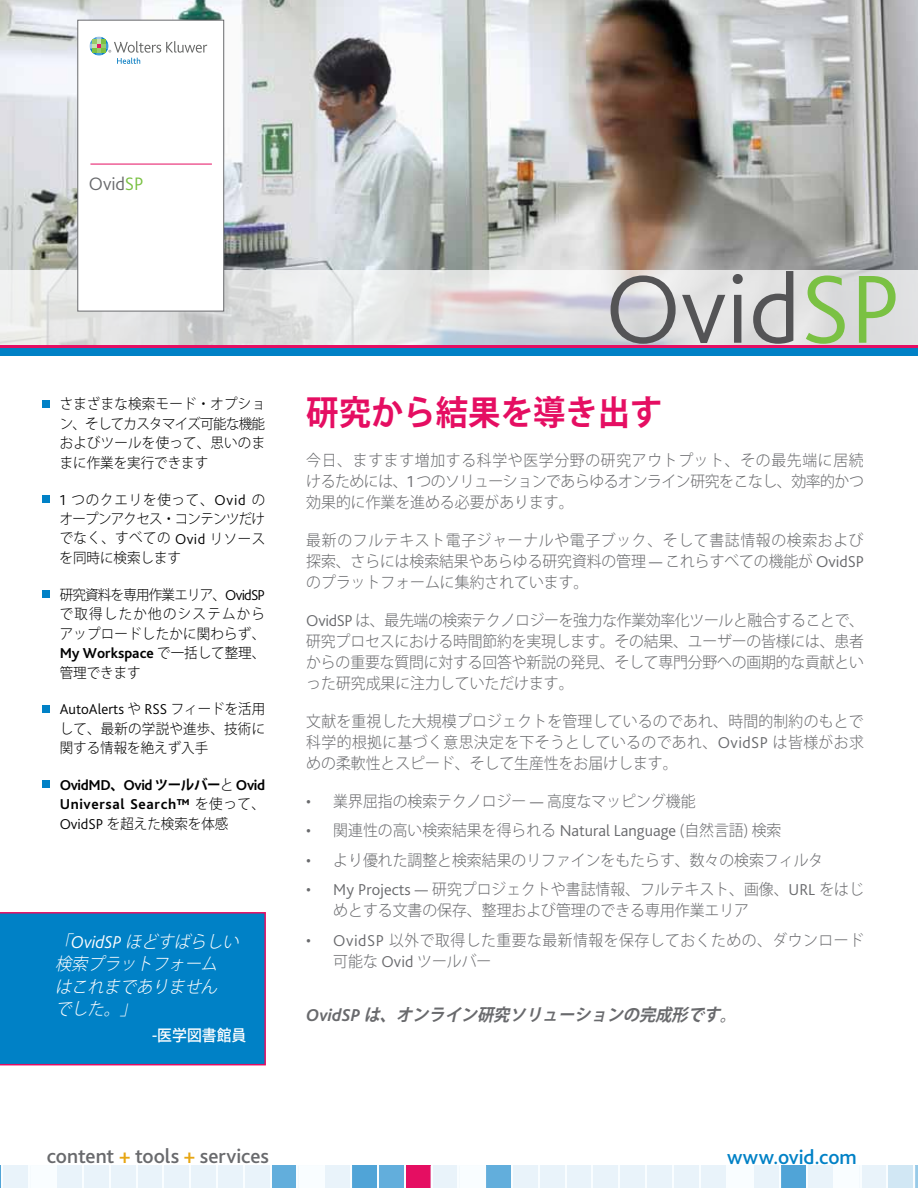
<style>
.page{position:relative;width:918px;height:1188px;background:#fff}
.page>*{position:absolute;margin:0;border:0;box-sizing:border-box;transform-origin:0 0}
.t1{font:300 101.25px "Bliss 2";color:#545456}
.t2{font:700 34.2px "Koz Go Pro";color:#e50e62;scale:.95 1}
.t3{font:500 21px "Bliss 2";letter-spacing:-.005em;color:#696a6d}
.t4{font:500 21px "Bliss 2";color:#0081c6}
.t5{font:300 18.9px "Bliss 2";letter-spacing:-.005em;color:#696a6d}
.t6{font:italic 300 17.1px/22.5px "Koz Go Pro";color:#fff;scale:.95 1}
.t7{font:italic 700 17.1px "Koz Go Pro";color:#696a6d;scale:.95 1}
.t8{font:300 15.6px/21px "Koz Go Pro";color:#696a6d;text-align:justify;scale:.95 1}
.t9{font:300 15.6px/21px "Koz Go Pro";letter-spacing:.03em;color:#696a6d;scale:.95 1}
.t10{font:500 15.6px "Koz Go Pro";color:#fff;scale:.95 1}
.t11{font:700 15px/19.5px "Bliss 2";letter-spacing:.04em;color:#000}
.t12{font:300 15px "Bliss 2";color:#000}
.t13{font:700 15px "Bliss 2";color:#000}
.t14{font:300 14.25px/19.5px "Koz Go Pro";color:#000;text-align:justify;scale:.95 1}
.s1{color:#7ac143}
.s2{font-family:"Bliss 2";font-size:15px}
.s3{font-family:"Koz Go Pro";font-weight:300;font-size:14.25px}
.s4{font-family:"Koz Go Pro";font-size:14.25px}
.s5{font-family:"Bliss 2";font-size:18px}
.s6{font-family:"Bliss 2";font-size:16.5px}
.s7{color:#e7a614}
</style>
<div class="page">
<svg style="left:0;top:1166px;width:918px;height:22px"></svg>
<img style="left:0;top:0;width:918px;height:268px">
<div style="left:0;top:268px;width:918px;height:86px;background:#fff;opacity:.33"></div>
<div style="left:0;top:912px;width:266px;height:153px;background:#0081c6"></div>
<div style="left:0;top:345px;width:918px;height:7px;background:#e50e62"></div>
<div style="left:0;top:348px;width:918px;height:8px;background:#0081c6"></div>
<div style="left:78px;top:20px;width:146px;height:291px;background:#fff;border:1px solid #696a6d"></div>
<hr style="left:90px;top:164px;width:122px;height:1px;background:#e50e62">
<svg style="left:90px;top:37px;width:117px;height:27px"></svg>
<div style="left:43px;top:400px;width:7px;height:8px;background:#0081c6"></div>
<div style="left:43px;top:496px;width:7px;height:7px;background:#0081c6"></div>
<div style="left:43px;top:591px;width:7px;height:7px;background:#0081c6"></div>
<div style="left:43px;top:705px;width:7px;height:8px;background:#0081c6"></div>
<div style="left:43px;top:781px;width:7px;height:7px;background:#0081c6"></div>
<p class="t5" style="left:89px;top:172px;width:56px">Ovid<span class="s1">SP</span></p>
<p class="t14" style="left:60px;top:395px;width:218px">さまざまな検索モード・オプション、そしてカスタマイズ可能な機能およびツールを使って、思いのままに作業を実行できます</p>
<p class="t14" style="left:60px;top:490px;width:218px"><span class="s2">1</span> つのクエリを使って、<span class="s2">Ovid</span> のオープンアクセス・コンテンツだけでなく、すべての <span class="s2">Ovid</span> リソースを同時に検索します</p>
<p class="t14" style="left:60px;top:585px;width:218px">研究資料を専用作業エリア、<span class="s2">OvidSP</span>で取得したか他のシステムからアップロードしたかに関わらず、</p>
<p class="t13" style="left:60px;top:644px;width:207px">My Workspace <span class="s3">で一括して整理、</span></p>
<p class="t14" style="left:60px;top:663px;width:87px">管理できます</p>
<p class="t12" style="left:60px;top:700px;width:207px">AutoAlerts <span class="s4">や</span> RSS <span class="s4">フィードを活用</span></p>
<p class="t14" style="left:60px;top:719px;width:218px">して、最新の学説や進歩、技術に関する情報を絶えず入手</p>
<p class="t11" style="left:60px;top:774px;width:207px">OvidMD<span class="s4">、</span>Ovid <span class="s4">ツールバー</span><span class="s3">と</span> Ovid<br>Universal Search™ <span class="s3">を使って、</span></p>
<p class="t14" style="left:60px;top:814px;width:179px"><span class="s2">OvidSP</span> を超えた検索を体感</p>
<p class="t6" style="left:55px;top:930px;width:200px">「<span class="s5">O vi dS P</span> ほどすばらしい検索プラットフォームはこれまでありませんでした。」</p>
<p class="t10" style="left:152px;top:1025px;width:101px">-医学図書館員</p>
<h1 class="t1" style="left:605px;top:246px;width:297px">Ovid<span class="s1">SP</span></h1>
<h2 class="t2" style="left:306px;top:390px;width:377px">研究から結果を導き出す</h2>
<p class="t8" style="left:306px;top:449px;width:588px">今日、ますます増加する科学や医学分野の研究アウトプット、その最先端に居続けるためには、<span class="s6">1</span> つのソリューションであらゆるオンライン研究をこなし、効率的かつ効果的に作業を進める必要があります。</p>
<p class="t8" style="left:306px;top:529px;width:589px">最新のフルテキスト電子ジャーナルや電子ブック、そして書誌情報の検索および探索、さらには検索結果やあらゆる研究資料の管理 <span class="s6">—</span> これらすべての機能が <span class="s6">OvidSP</span>のプラットフォームに集約されています。</p>
<p class="t8" style="left:306px;top:609px;width:589px"><span class="s6">OvidSP</span> は、最先端の検索テクノロジーを強力な作業効率化ツールと融合することで、研究プロセスにおける時間節約を実現します。その結果、ユーザーの皆様には、患者からの重要な質問に対する回答や新説の発見、そして専門分野への画期的な貢献といった研究成果に注力していただけます。</p>
<p class="t8" style="left:306px;top:710px;width:589px">文献を重視した大規模プロジェクトを管理しているのであれ、時間的制約のもとで科学的根拠に基づく意思決定を下そうとしているのであれ、<span class="s6">OvidSP</span> は皆様がお求めの柔軟性とスピード、そして生産性をお届けします。</p>
<p class="t8" style="left:306px;top:790px;width:411px"><span class="s6">•</span> 業界屈指の検索テクノロジー <span class="s6">—</span> 高度なマッピング機能</p>
<p class="t8" style="left:306px;top:820px;width:502px"><span class="s6">•</span> 関連性の高い検索結果を得られる <span class="s6">Natural Language</span> (自然言語) 検索</p>
<p class="t8" style="left:306px;top:849px;width:546px"><span class="s6">•</span> より優れた調整と検索結果のリファインをもたらす、数々の検索フィルタ</p>
<p class="t8" style="left:333px;top:879px;width:560px;text-indent:-27px"><span class="s6">• My Projects —</span> 研究プロジェクトや書誌情報、フルテキスト、画像、<span class="s6">URL</span> をはじめとする文書の保存、整理および管理のできる専用作業エリア</p>
<p class="t9" style="left:333px;top:929px;width:560px;text-indent:-27px"><span class="s6">• OvidSP</span> 以外で取得した重要な最新情報を保存しておくための、ダウンロード可能な <span class="s6">Ovid</span> ツールバー</p>
<p class="t7" style="left:306px;top:1004px;width:460px"><span class="s5">O vidS P</span> は、オンライン研究ソリューションの完成形です。</p>
<h3 class="t3" style="left:47px;top:1143px;width:224px">content <span class="s7">+</span> tools <span class="s7">+</span> services</h3>
<h3 class="t4" style="left:727px;top:1144px;width:131px">www.ovid.com</h3>
</div>
